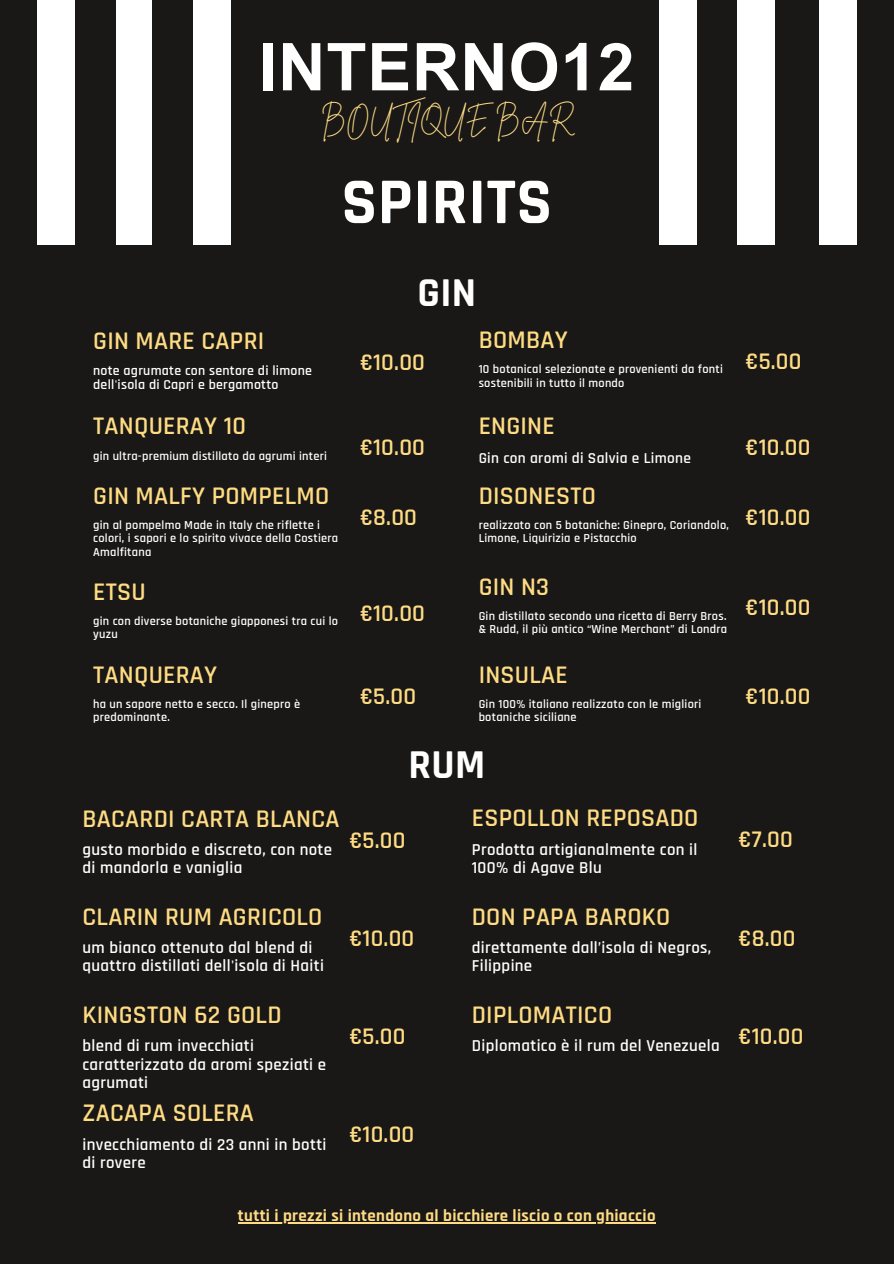
<style>
.page{position:relative;width:894px;height:1264px;background:#fff}
.page>*{position:absolute;margin:0;border:0;box-sizing:border-box;transform-origin:0 0}
.t1{font:700 65.85px "Arial MT Pro";letter-spacing:.01em;color:#fff}
.t2{font:700 65.85px "Rajdhani";letter-spacing:.01em;color:#fff}
.t3{font:700 41.55px "Rajdhani";letter-spacing:.01em;color:#fff}
.t4{font:600 25.65px "Rajdhani";letter-spacing:.01em;color:#ffdc83}
.t5{font:25.35px "Brittany Signature";letter-spacing:.01em;color:#ffdc83}
.t6{font:600 24.15px "Rajdhani";letter-spacing:.01em;color:#ffdc83}
.t7{font:600 16.8px/18px "Rajdhani";letter-spacing:.02em;color:#fff}
.t8{font:700 16.8px "Rajdhani";letter-spacing:.02em;color:#ffdc83}
.t9{font:600 15.3px "Rajdhani";letter-spacing:.02em;color:#fff}
.t10{font:600 13.8px "Rajdhani";letter-spacing:.02em;color:#fff}
.t11{font:600 12.3px/13.4px "Rajdhani";letter-spacing:.02em;color:#fff}
</style>
<div class="page">
<div style="left:0;top:0;width:893px;height:1263px;background:#191817"></div>
<div style="left:37px;top:0;width:38px;height:244px;background:#fff"></div>
<div style="left:115px;top:0;width:38px;height:244px;background:#fff"></div>
<div style="left:193px;top:0;width:38px;height:244px;background:#fff"></div>
<div style="left:818px;top:0;width:38px;height:244px;background:#fff"></div>
<div style="left:737px;top:0;width:37px;height:244px;background:#fff"></div>
<div style="left:659px;top:0;width:37px;height:244px;background:#fff"></div>
<hr style="left:238px;top:1222px;width:417px;height:1px;background:#ffdc83">
<h4 class="t1" style="left:259px;top:42px;width:377px">INTERNO12</h4>
<h4 class="t5" style="left:321px;top:103px;width:252px">BOUTIQUE BAR</h4>
<h1 class="t2" style="left:341px;top:162px;width:212px">SPIRITS</h1>
<h3 class="t4" style="left:93px;top:325px;width:172px">GIN MARE CAPRI</h3>
<h3 class="t10" style="left:93px;top:362px;width:220px">note agrumate con sentore di limone</h3>
<h3 class="t10" style="left:93px;top:376px;width:187px">dell'isola di Capri e bergamotto</h3>
<p class="t4" style="left:93px;top:410px;width:154px">TANQUERAY 10</p>
<h5 class="t11" style="left:93px;top:449px;width:235px">gin ultra-premium distillato da agrumi interi</h5>
<h3 class="t4" style="left:93px;top:480px;width:237px">GIN MALFY POMPELMO</h3>
<h3 class="t11" style="left:93px;top:518px;width:228px">gin al pompelmo Made in Italy che riflette i</h3>
<h3 class="t11" style="left:93px;top:532px;width:246px">colori, i sapori e lo spirito vivace della Costiera<br>Amalfitana</h3>
<p class="t4" style="left:93px;top:576px;width:54px">ETSU</p>
<h5 class="t11" style="left:93px;top:614px;width:246px">gin con diverse botaniche giapponesi tra cui lo</h5>
<h5 class="t11" style="left:93px;top:628px;width:26px">yuzu</h5>
<h5 class="t4" style="left:93px;top:659px;width:125px">TANQUERAY</h5>
<h3 class="t11" style="left:93px;top:697px;width:208px">ha un sapore netto e secco. Il ginepro è</h3>
<h3 class="t11" style="left:93px;top:711px;width:78px">predominante.</h3>
<h2 class="t3" style="left:417px;top:267px;width:60px">GIN</h2>
<p class="t6" style="left:360px;top:347px;width:66px">€10.00</p>
<h5 class="t6" style="left:360px;top:433px;width:66px">€10.00</h5>
<p class="t6" style="left:360px;top:502px;width:58px">€8.00</p>
<h5 class="t6" style="left:360px;top:598px;width:66px">€10.00</h5>
<h5 class="t6" style="left:360px;top:681px;width:58px">€5.00</h5>
<h3 class="t4" style="left:478px;top:324px;width:90px">BOMBAY</h3>
<h5 class="t11" style="left:478px;top:363px;width:246px">10 botanical selezionate e provenienti da fonti</h5>
<h5 class="t11" style="left:478px;top:376px;width:147px">sostenibili in tutto il mondo</h5>
<h3 class="t4" style="left:478px;top:410px;width:78px">ENGINE</h3>
<h5 class="t9" style="left:478px;top:448px;width:214px">Gin con aromi di Salvia e Limone</h5>
<h3 class="t4" style="left:478px;top:480px;width:119px">DISONESTO</h3>
<h5 class="t11" style="left:478px;top:518px;width:252px">realizzato con 5 botaniche: Ginepro, Coriandolo,</h5>
<h5 class="t11" style="left:478px;top:532px;width:159px">Limone, Liquirizia e Pistacchio</h5>
<h3 class="t4" style="left:478px;top:570px;width:72px">GIN N3</h3>
<h5 class="t11" style="left:478px;top:609px;width:249px">Gin distillato secondo una ricetta di Berry Bros.</h5>
<h5 class="t11" style="left:478px;top:622px;width:250px">&amp; Rudd, il più antico “Wine Merchant” di Londra</h5>
<h6 class="t4" style="left:478px;top:659px;width:91px">INSULAE</h6>
<h6 class="t11" style="left:478px;top:697px;width:224px">Gin 100% italiano realizzato con le migliori</h6>
<h6 class="t11" style="left:478px;top:711px;width:99px">botaniche siciliane</h6>
<h3 class="t3" style="left:408px;top:739px;width:78px">RUM</h3>
<p class="t6" style="left:745px;top:346px;width:58px">€5.00</p>
<p class="t6" style="left:745px;top:433px;width:66px">€10.00</p>
<p class="t6" style="left:745px;top:502px;width:66px">€10.00</p>
<h6 class="t6" style="left:745px;top:593px;width:66px">€10.00</h6>
<h5 class="t6" style="left:745px;top:681px;width:66px">€10.00</h5>
<p class="t4" style="left:82px;top:802px;width:258px">BACARDI CARTA BLANCA</p>
<h3 class="t7" style="left:82px;top:841px;width:251px">gusto morbido e discreto, con note di mandorla e vaniglia</h3>
<h5 class="t6" style="left:349px;top:825px;width:58px">€5.00</h5>
<p class="t4" style="left:471px;top:802px;width:228px">ESPOLLON REPOSADO</p>
<h2 class="t7" style="left:471px;top:840px;width:227px">Prodotta artigianalmente con il<br>100% di Agave Blu</h2>
<h5 class="t6" style="left:738px;top:824px;width:56px">€7.00</h5>
<h3 class="t4" style="left:82px;top:901px;width:241px">CLARIN RUM AGRICOLO</h3>
<h5 class="t7" style="left:82px;top:939px;width:243px">um bianco ottenuto dal blend di quattro distillati dell'isola di Haiti</h5>
<h6 class="t6" style="left:349px;top:923px;width:66px">€10.00</h6>
<h3 class="t4" style="left:471px;top:901px;width:200px">DON PAPA BAROKO</h3>
<h5 class="t7" style="left:471px;top:939px;width:241px">direttamente dall’isola di Negros,<br>Filippine</h5>
<h6 class="t6" style="left:738px;top:923px;width:58px">€8.00</h6>
<h3 class="t4" style="left:82px;top:999px;width:200px">KINGSTON 62 GOLD</h3>
<h5 class="t7" style="left:82px;top:1037px;width:245px">blend di rum invecchiati caratterizzato da aromi speziati e agrumati</h5>
<h3 class="t4" style="left:82px;top:1097px;width:173px">ZACAPA SOLERA</h3>
<h3 class="t7" style="left:82px;top:1135px;width:245px">invecchiamento di 23 anni in botti di rovere</h3>
<h6 class="t6" style="left:349px;top:1021px;width:58px">€5.00</h6>
<h6 class="t6" style="left:349px;top:1119px;width:66px">€10.00</h6>
<h3 class="t4" style="left:471px;top:999px;width:142px">DIPLOMATICO</h3>
<h5 class="t7" style="left:471px;top:1037px;width:249px">Diplomatico è il rum del Venezuela</h5>
<h6 class="t6" style="left:738px;top:1021px;width:66px">€10.00</h6>
<h6 class="t8" style="left:238px;top:1205px;width:419px">tutti i prezzi si intendono al bicchiere liscio o con ghiaccio</h6>
</div>
